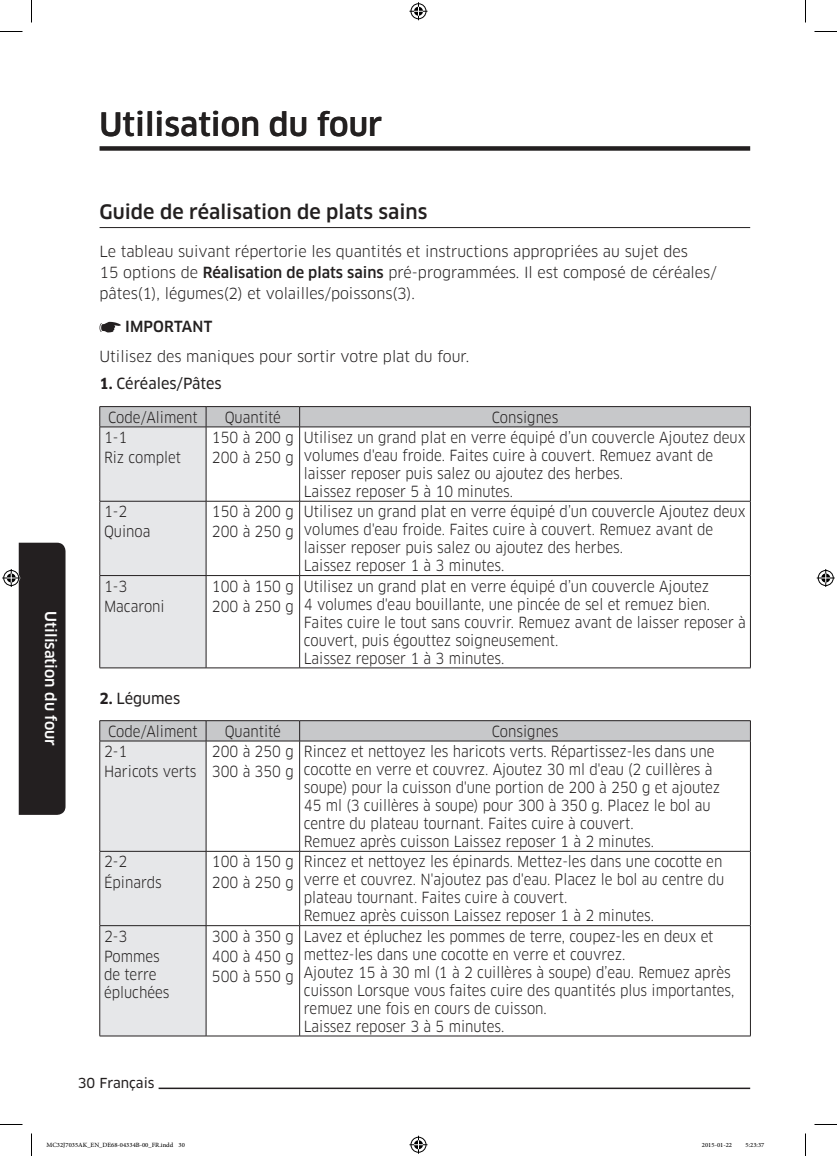
<style>
.page{position:relative;width:837px;height:1156px;background:#fff}
.page>*{position:absolute;margin:0;border:0;box-sizing:border-box;transform-origin:0 0}
.t1{font:500 31.5px "Samsung Clan Pro";color:#232020}
.Level2_head_hidden{font:500 19.5px "Samsung Clan Pro";color:#232020}
.table_text{font:15px/18px "Samsung Clan Pro";color:#232020;scale:.9 1}
.text{font:15px/21px "Samsung Clan Pro";color:#232020}
.t2{font:15px "Samsung Clan Pro News";color:#232020}
.t3{font:500 15px "Samsung Clan Pro";color:#fff}
.NOTE_MARK{font:500 15px "Samsung Clan Pro";letter-spacing:.01em;color:#232020}
.t4{font:13.5px "Samsung Clan Pro News";color:#231f20}
.t5{font:9px "Adobe Arabic";color:#000}
.s1{font-weight:500}
.s2{font-family:"Samsung Clan Pro";font-weight:700;color:#231f20}
.s3{color:#232020}
</style>
<div class="page">
<hr style="left:159px;top:1087px;width:591px;height:2px;background:#231f20">
<div style="left:100px;top:146px;width:650px;height:5px;background:#231f20"></div>
<hr style="left:100px;top:227px;width:650px;height:1px;background:#232020">
<svg style="left:100px;top:322px;width:21px;height:10px"></svg>
<hr style="left:100px;top:406px;width:106px;height:1px;background:#231f20">
<hr style="left:206px;top:406px;width:94px;height:1px;background:#231f20">
<hr style="left:300px;top:406px;width:451px;height:1px;background:#231f20">
<svg style="left:100px;top:407px;width:651px;height:260px"></svg>
<hr style="left:100px;top:427px;width:1px;height:74px;background:#231f20">
<hr style="left:206px;top:427px;width:1px;height:74px;background:#231f20">
<hr style="left:299px;top:427px;width:1px;height:74px;background:#231f20">
<hr style="left:750px;top:427px;width:1px;height:74px;background:#231f20">
<hr style="left:100px;top:501px;width:106px;height:1px;background:#231f20">
<hr style="left:100px;top:501px;width:1px;height:74px;background:#231f20">
<hr style="left:206px;top:501px;width:94px;height:1px;background:#231f20">
<hr style="left:206px;top:501px;width:1px;height:74px;background:#231f20">
<hr style="left:300px;top:501px;width:451px;height:1px;background:#231f20">
<hr style="left:299px;top:501px;width:1px;height:74px;background:#231f20">
<hr style="left:750px;top:501px;width:1px;height:74px;background:#231f20">
<hr style="left:100px;top:575px;width:106px;height:1px;background:#231f20">
<hr style="left:100px;top:576px;width:1px;height:92px;background:#231f20">
<hr style="left:206px;top:575px;width:94px;height:1px;background:#231f20">
<hr style="left:206px;top:576px;width:1px;height:92px;background:#231f20">
<hr style="left:300px;top:575px;width:451px;height:1px;background:#231f20">
<hr style="left:299px;top:576px;width:1px;height:92px;background:#231f20">
<hr style="left:750px;top:576px;width:1px;height:92px;background:#231f20">
<hr style="left:100px;top:667px;width:106px;height:1px;background:#231f20">
<hr style="left:206px;top:667px;width:94px;height:1px;background:#231f20">
<hr style="left:300px;top:667px;width:451px;height:1px;background:#231f20">
<hr style="left:100px;top:427px;width:106px;height:1px;background:#231f20">
<hr style="left:206px;top:427px;width:94px;height:1px;background:#231f20">
<hr style="left:300px;top:427px;width:451px;height:1px;background:#231f20">
<hr style="left:100px;top:720px;width:106px;height:1px;background:#231f20">
<hr style="left:206px;top:720px;width:94px;height:1px;background:#231f20">
<hr style="left:300px;top:720px;width:451px;height:1px;background:#231f20">
<svg style="left:100px;top:721px;width:651px;height:315px"></svg>
<hr style="left:100px;top:741px;width:1px;height:110px;background:#231f20">
<hr style="left:206px;top:741px;width:1px;height:110px;background:#231f20">
<hr style="left:299px;top:741px;width:1px;height:110px;background:#231f20">
<hr style="left:750px;top:741px;width:1px;height:110px;background:#231f20">
<hr style="left:100px;top:851px;width:106px;height:1px;background:#231f20">
<hr style="left:100px;top:851px;width:1px;height:74px;background:#231f20">
<hr style="left:206px;top:851px;width:94px;height:1px;background:#231f20">
<hr style="left:206px;top:851px;width:1px;height:74px;background:#231f20">
<hr style="left:300px;top:851px;width:451px;height:1px;background:#231f20">
<hr style="left:299px;top:851px;width:1px;height:74px;background:#231f20">
<hr style="left:750px;top:851px;width:1px;height:74px;background:#231f20">
<hr style="left:100px;top:925px;width:106px;height:1px;background:#231f20">
<hr style="left:100px;top:926px;width:1px;height:110px;background:#231f20">
<hr style="left:206px;top:925px;width:94px;height:1px;background:#231f20">
<hr style="left:206px;top:926px;width:1px;height:110px;background:#231f20">
<hr style="left:300px;top:925px;width:451px;height:1px;background:#231f20">
<hr style="left:299px;top:926px;width:1px;height:110px;background:#231f20">
<hr style="left:750px;top:926px;width:1px;height:110px;background:#231f20">
<hr style="left:100px;top:1036px;width:106px;height:1px;background:#231f20">
<hr style="left:206px;top:1036px;width:94px;height:1px;background:#231f20">
<hr style="left:300px;top:1036px;width:451px;height:1px;background:#231f20">
<hr style="left:100px;top:741px;width:106px;height:1px;background:#231f20">
<hr style="left:206px;top:741px;width:94px;height:1px;background:#231f20">
<hr style="left:300px;top:741px;width:451px;height:1px;background:#231f20">
<svg style="left:0;top:31px;width:22px;height:1px"></svg>
<svg style="left:814px;top:31px;width:23px;height:1px"></svg>
<svg style="left:0;top:1124px;width:22px;height:1px"></svg>
<svg style="left:814px;top:1124px;width:23px;height:1px"></svg>
<svg style="left:31px;top:0;width:1px;height:22px"></svg>
<svg style="left:31px;top:1133px;width:1px;height:23px"></svg>
<svg style="left:805px;top:0;width:1px;height:22px"></svg>
<svg style="left:805px;top:1133px;width:1px;height:23px"></svg>
<svg style="left:409px;top:2px;width:18px;height:18px"></svg>
<svg style="left:409px;top:1136px;width:18px;height:18px"></svg>
<svg style="left:2px;top:543px;width:64px;height:272px"></svg>
<svg style="left:817px;top:569px;width:18px;height:18px"></svg>
<h1 class="t1" style="left:100px;top:106px;width:284px">Utilisation du four</h1>
<p class="Level2_head_hidden" style="left:100px;top:200px;width:329px">Guide de réalisation de plats sains</p>
<p class="text" style="left:100px;top:241px;width:619px">Le tableau suivant répertorie les quantités et instructions appropriées au sujet des<br>15 options de <span class="s1">Réalisation de plats sains</span> pré-programmées. Il est composé de céréales/ pâtes(1), légumes(2) et volailles/poissons(3).</p>
<p class="NOTE_MARK" style="left:125px;top:318px;width:89px">IMPORTANT</p>
<p class="text" style="left:100px;top:346px;width:371px">Utilisez des maniques pour sortir votre plat du four.</p>
<p class="t2" style="left:100px;top:375px;width:124px"><span class="s2">1.</span> Céréales/Pâtes</p>
<p class="table_text" style="left:108px;top:408px;width:101px">Code/Aliment</p>
<p class="table_text" style="left:225px;top:408px;width:64px">Quantité</p>
<p class="table_text" style="left:492px;top:408px;width:75px">Consignes</p>
<p class="table_text" style="left:104px;top:428px;width:27px">1-1</p>
<p class="table_text" style="left:104px;top:448px;width:87px">Riz complet</p>
<p class="table_text" style="left:212px;top:428px;width:93px">150 à 200 g</p>
<p class="table_text" style="left:212px;top:448px;width:93px">200 à 250 g</p>
<p class="table_text" style="left:304px;top:428px;width:492px">Utilisez un grand plat en verre équipé d’un couvercle Ajoutez deux volumes d'eau froide. Faites cuire à couvert. Remuez avant de laisser reposer puis salez ou ajoutez des herbes.<br>Laissez reposer 5 à 10 minutes.</p>
<p class="t3" style="left:59px;top:611px;width:136px;rotate:90deg">Utilisation du four</p>
<p class="table_text" style="left:104px;top:503px;width:27px">1-2</p>
<p class="table_text" style="left:104px;top:523px;width:53px">Quinoa</p>
<p class="table_text" style="left:104px;top:577px;width:27px">1-3</p>
<p class="table_text" style="left:104px;top:597px;width:69px">Macaroni</p>
<p class="table_text" style="left:212px;top:503px;width:93px">150 à 200 g</p>
<p class="table_text" style="left:212px;top:523px;width:93px">200 à 250 g</p>
<p class="table_text" style="left:212px;top:577px;width:93px">100 à 150 g</p>
<p class="table_text" style="left:212px;top:597px;width:93px">200 à 250 g</p>
<p class="table_text" style="left:304px;top:503px;width:492px">Utilisez un grand plat en verre équipé d’un couvercle Ajoutez deux volumes d'eau froide. Faites cuire à couvert. Remuez avant de laisser reposer puis salez ou ajoutez des herbes.<br>Laissez reposer 1 à 3 minutes.</p>
<p class="table_text" style="left:304px;top:577px;width:493px">Utilisez un grand plat en verre équipé d’un couvercle Ajoutez<br>4 volumes d'eau bouillante, une pincée de sel et remuez bien.<br>Faites cuire le tout sans couvrir. Remuez avant de laisser reposer à couvert, puis égouttez soigneusement.<br>Laissez reposer 1 à 3 minutes.</p>
<p class="t2" style="left:100px;top:689px;width:82px"><span class="s2">2.</span> Légumes</p>
<p class="table_text" style="left:108px;top:722px;width:101px">Code/Aliment</p>
<p class="table_text" style="left:225px;top:722px;width:64px">Quantité</p>
<p class="table_text" style="left:492px;top:722px;width:75px">Consignes</p>
<p class="table_text" style="left:104px;top:742px;width:27px">2-1</p>
<p class="table_text" style="left:104px;top:763px;width:104px">Haricots verts</p>
<p class="table_text" style="left:212px;top:742px;width:93px">200 à 250 g</p>
<p class="table_text" style="left:212px;top:763px;width:93px">300 à 350 g</p>
<p class="table_text" style="left:304px;top:742px;width:464px">Rincez et nettoyez les haricots verts. Répartissez-les dans une cocotte en verre et couvrez. Ajoutez 30 ml d'eau (2 cuillères à soupe) pour la cuisson d'une portion de 200 à 250 g et ajoutez 45 ml (3 cuillères à soupe) pour 300 à 350 g. Placez le bol au centre du plateau tournant. Faites cuire à couvert.<br>Remuez après cuisson Laissez reposer 1 à 2 minutes.</p>
<p class="table_text" style="left:104px;top:853px;width:27px">2-2</p>
<p class="table_text" style="left:104px;top:873px;width:66px">Épinards</p>
<p class="table_text" style="left:104px;top:927px;width:27px">2-3</p>
<p class="table_text" style="left:104px;top:947px;width:74px">Pommes de terre épluchées</p>
<p class="t4" style="left:78px;top:1075px;width:78px"><span class="s3">30</span> Français</p>
<p class="table_text" style="left:212px;top:853px;width:93px">100 à 150 g</p>
<p class="table_text" style="left:212px;top:873px;width:93px">200 à 250 g</p>
<p class="table_text" style="left:212px;top:927px;width:93px">300 à 350 g</p>
<p class="table_text" style="left:212px;top:947px;width:93px">400 à 450 g</p>
<p class="table_text" style="left:212px;top:967px;width:93px">500 à 550 g</p>
<p class="table_text" style="left:304px;top:853px;width:469px">Rincez et nettoyez les épinards. Mettez-les dans une cocotte en verre et couvrez. N'ajoutez pas d'eau. Placez le bol au centre du plateau tournant. Faites cuire à couvert.<br>Remuez après cuisson Laissez reposer 1 à 2 minutes.</p>
<p class="table_text" style="left:304px;top:927px;width:480px">Lavez et épluchez les pommes de terre, coupez-les en deux et mettez-les dans une cocotte en verre et couvrez.<br>Ajoutez 15 à 30 ml (1 à 2 cuillères à soupe) d’eau. Remuez après cuisson Lorsque vous faites cuire des quantités plus importantes, remuez une fois en cours de cuisson.<br>Laissez reposer 3 à 5 minutes.</p>
<p class="t5" style="left:46px;top:1138px;width:140px">MC32J7035AK_EN_DE68-04334B-00_FR.indd 30</p>
<p class="t5" style="left:702px;top:1138px;width:32px">2015-01-22</p>
<p class="t5" style="left:745px;top:1138px;width:20px">5:23:37</p>
</div>
